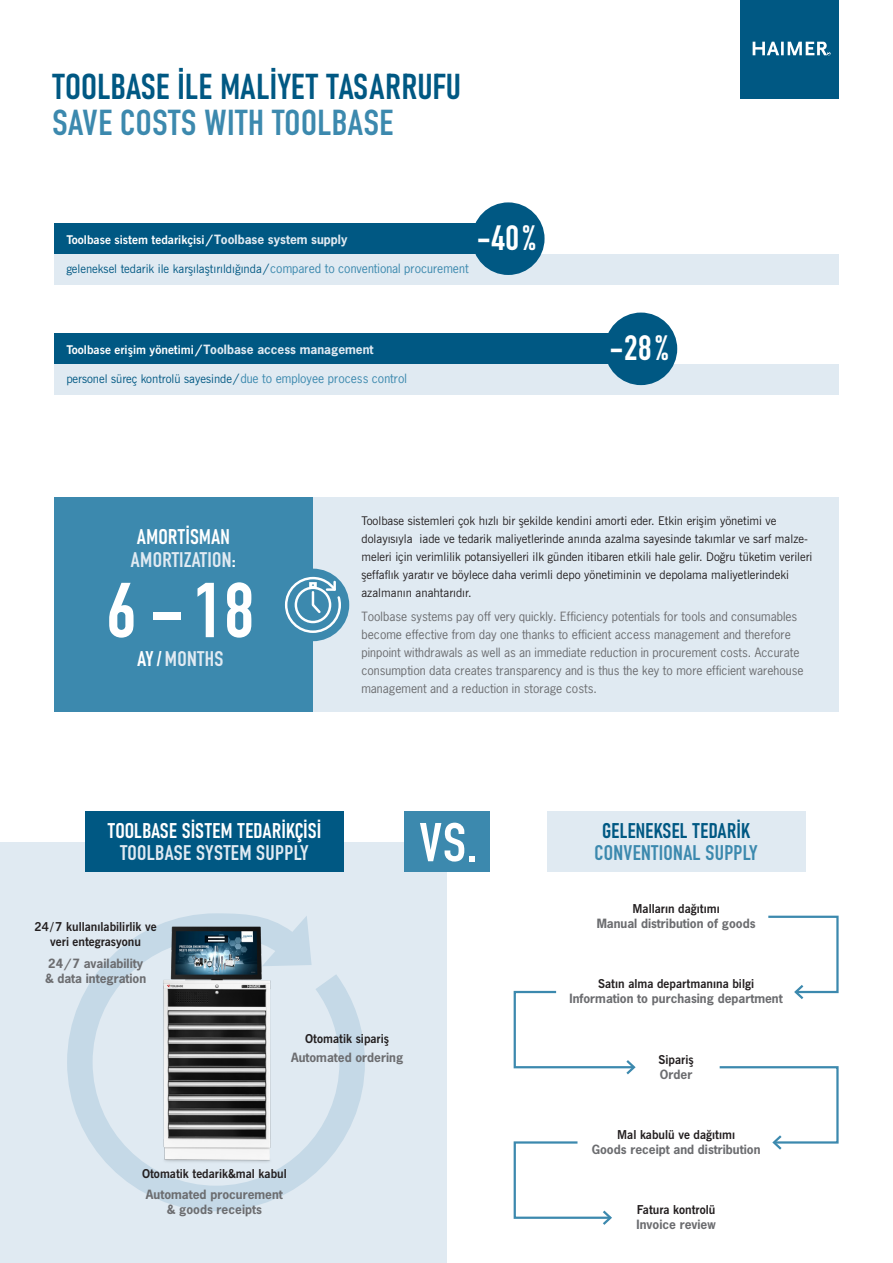
<style>
.page{position:relative;width:893px;height:1263px;background:#fff}
.page>*{position:absolute;margin:0;border:0;box-sizing:border-box;transform-origin:0 0}
.t1{font:76.35px "DIN Engschrift Std";color:#fff;scale:1.05 1}
.t2{font:53.7px "DIN Engschrift Std";color:#fff;scale:1.05 1}
.t3{font:35.55px "Bahnschrift";letter-spacing:.015em;color:#005883}
.t4{font:35.55px "DIN Engschrift Std";letter-spacing:.015em;color:#3c89ae;scale:1.05 1}
.t5{font:34.65px "DIN Engschrift Std";color:#fff;scale:1.05 1}
.t6{font:21px "Bahnschrift";letter-spacing:.015em;color:#fff}
.t7{font:21px "Bahnschrift";letter-spacing:.015em;color:#005883}
.t8{font:20.85px "DIN Engschrift Std";letter-spacing:.015em;color:#e0eaf2;scale:1.05 1}
.t9{font:20.85px "DIN Engschrift Std";letter-spacing:.015em;color:#3c89ae;scale:1.05 1}
.t10{font:700 12.3px/15px "News Gothic BT";color:#231f20;text-align:center}
.t11{font:12px/18px "News Gothic BT";color:#231f20}
.t12{font:12px/18px "News Gothic";color:#6c6d70}
.t13{font:700 12px/15px "News Gothic";color:#6c6d70}
.t14{font:12px "News Gothic BT";color:#005883}
.t15{font:700 12px "News Gothic";color:#e0eaf2}
.t16{font:700 12px "News Gothic BT";color:#fff}
.s1{font-family:"News Gothic"}
.s2{font-family:"News Gothic";color:#e0eaf2}
.s3{font-family:"News Gothic";color:#3c89ae}
.s4{font-family:"News Gothic BT";color:#fff}
.s5{color:#fff}
.s6{font-family:"Bahnschrift";font-size:21px;color:#fff}
</style>
<div class="page">
<div style="left:740px;top:0;width:99px;height:99px;background:#005883"></div>
<svg style="left:753px;top:42px;width:77px;height:13px"></svg>
<div style="left:0;top:842px;width:446px;height:421px;background:#e0eaf2"></div>
<svg style="left:67px;top:941px;width:298px;height:270px"></svg>
<svg style="left:302px;top:916px;width:10px;height:50px"></svg>
<img style="left:130px;top:913px;width:172px;height:280px">
<div style="left:313px;top:497px;width:526px;height:215px;background:#e0eaf2"></div>
<div style="left:54px;top:497px;width:259px;height:215px;background:#3c89ae"></div>
<div style="left:277px;top:569px;width:72px;height:72px;background:#3c89ae;border-radius:50%"></div>
<svg style="left:285px;top:576px;width:57px;height:58px"></svg>
<div style="left:295px;top:587px;width:36px;height:36px;border:2px solid #fff;border-radius:50%"></div>
<div style="left:309px;top:582px;width:8px;height:6px;border:2px solid #fff"></div>
<div style="left:54px;top:254px;width:785px;height:31px;background:#e0eaf2"></div>
<div style="left:54px;top:223px;width:471px;height:31px;background:#005883"></div>
<div style="left:472px;top:202px;width:73px;height:73px;background:#005883;border-radius:50%"></div>
<div style="left:54px;top:364px;width:785px;height:31px;background:#e0eaf2"></div>
<div style="left:54px;top:333px;width:565px;height:31px;background:#005883"></div>
<div style="left:605px;top:313px;width:72px;height:72px;background:#005883;border-radius:50%"></div>
<div style="left:85px;top:812px;width:259px;height:60px;background:#005883"></div>
<div style="left:547px;top:812px;width:259px;height:60px;background:#e0eaf2"></div>
<svg style="left:768px;top:915px;width:71px;height:84px"></svg>
<svg style="left:719px;top:1066px;width:120px;height:84px"></svg>
<svg style="left:513px;top:990px;width:123px;height:85px"></svg>
<svg style="left:513px;top:1141px;width:99px;height:84px"></svg>
<div style="left:404px;top:812px;width:85px;height:60px;background:#3c89ae"></div>
<h3 class="t3" style="left:53px;top:59px;width:410px">TOOLBASE İLE MALİYET TASARRUFU</h3>
<h3 class="t4" style="left:53px;top:101px;width:326px">SAVE COSTS WITH TOOLBASE</h3>
<p class="t16" style="left:66px;top:232px;width:282px">Toolbase sistem tedarikçisi<span class="s1">/</span><span class="s2">Toolbase system supply</span></p>
<h3 class="t5" style="left:477px;top:217px;width:58px">-40%</h3>
<p class="t14" style="left:66px;top:262px;width:404px">geleneksel tedarik ile karşılaştırıldığında <span class="s1">/</span><span class="s3">compared to conventional procurement</span></p>
<p class="t15" style="left:66px;top:341px;width:309px"><span class="s4">Toolbase erişim yönetimi</span><span class="s5">/</span>Toolbase access management</p>
<h3 class="t5" style="left:609px;top:328px;width:58px">-28%</h3>
<p class="t14" style="left:66px;top:372px;width:342px">personel süreç kontrolü sayesinde <span class="s1">/</span><span class="s3">due to employee process control</span></p>
<h3 class="t6" style="left:137px;top:521px;width:95px">AMORTİSMAN</h3>
<h3 class="t8" style="left:131px;top:547px;width:102px">AMORTIZATION<span class="s5">:</span></h3>
<h1 class="t1" style="left:106px;top:566px;width:142px">6-18</h1>
<h3 class="t8" style="left:137px;top:646px;width:84px"><span class="s6">AY</span><span class="s5">/</span> MONTHS</h3>
<p class="t11" style="left:361px;top:512px;width:452px">Toolbase sistemleri çok hızlı bir şekilde kendini amorti eder. Etkin erişim yönetimi ve dolayısıyla iade ve tedarik maliyetlerinde anında azalma sayesinde takımlar ve sarf malze&shy;meleri için verimlilik potansiyelleri ilk günden itibaren etkili hale gelir. Doğru tüketim verileri şeffaflık yaratır ve böylece daha verimli depo yönetiminin ve depolama maliyetlerindeki azalmanın anahtarıdır.</p>
<p class="t12" style="left:361px;top:607px;width:444px">Toolbase systems pay off very quickly. Efficiency potentials for tools and consumables become effective from day one thanks to efficient access management and therefore pinpoint withdrawals as well as an immediate reduction in procurement costs. Accurate consumption data creates transparency and is thus the key to more efficient warehouse management and a reduction in storage costs.</p>
<h3 class="t6" style="left:108px;top:814px;width:213px">TOOLBASE SİSTEM TEDARİKÇİSİ</h3>
<h3 class="t8" style="left:120px;top:841px;width:181px">TOOLBASE SYSTEM SUPPLY</h3>
<p class="t10" style="left:35px;top:920px;width:124px">24/7 kullanılabilirlik ve veri entegrasyonu</p>
<p class="t13" style="left:45px;top:956px;width:103px">24/7 availability &amp; data integration</p>
<h2 class="t2" style="left:419px;top:811px;width:57px">VS.</h2>
<h3 class="t7" style="left:602px;top:814px;width:150px">GELENEKSEL TEDARİK</h3>
<h3 class="t9" style="left:594px;top:841px;width:157px">CONVENTIONAL SUPPLY</h3>
<p class="t10" style="left:632px;top:902px;width:89px">Malların dağıtımı</p>
<p class="t13" style="left:597px;top:916px;width:160px">Manual distribution of goods</p>
<p class="t10" style="left:598px;top:977px;width:157px">Satın alma departmanına bilgi</p>
<p class="t13" style="left:569px;top:991px;width:215px">Information to purchasing department</p>
<p class="t10" style="left:305px;top:1032px;width:85px">Otomatik sipariş</p>
<p class="t13" style="left:291px;top:1050px;width:114px">Automated ordering</p>
<p class="t10" style="left:142px;top:1166px;width:146px">Otomatik tedarik&amp;mal kabul</p>
<p class="t13" style="left:146px;top:1187px;width:138px;text-align:center">Automated procurement &amp; goods receipts</p>
<p class="t10" style="left:659px;top:1052px;width:37px">Sipariş</p>
<p class="t13" style="left:660px;top:1066px;width:34px">Order</p>
<p class="t10" style="left:617px;top:1128px;width:119px">Mal kabulü ve dağıtımı</p>
<p class="t13" style="left:592px;top:1141px;width:170px">Goods receipt and distribution</p>
<p class="t10" style="left:637px;top:1203px;width:80px">Fatura kontrolü</p>
<p class="t13" style="left:636px;top:1217px;width:81px">Invoice review</p>
</div>
